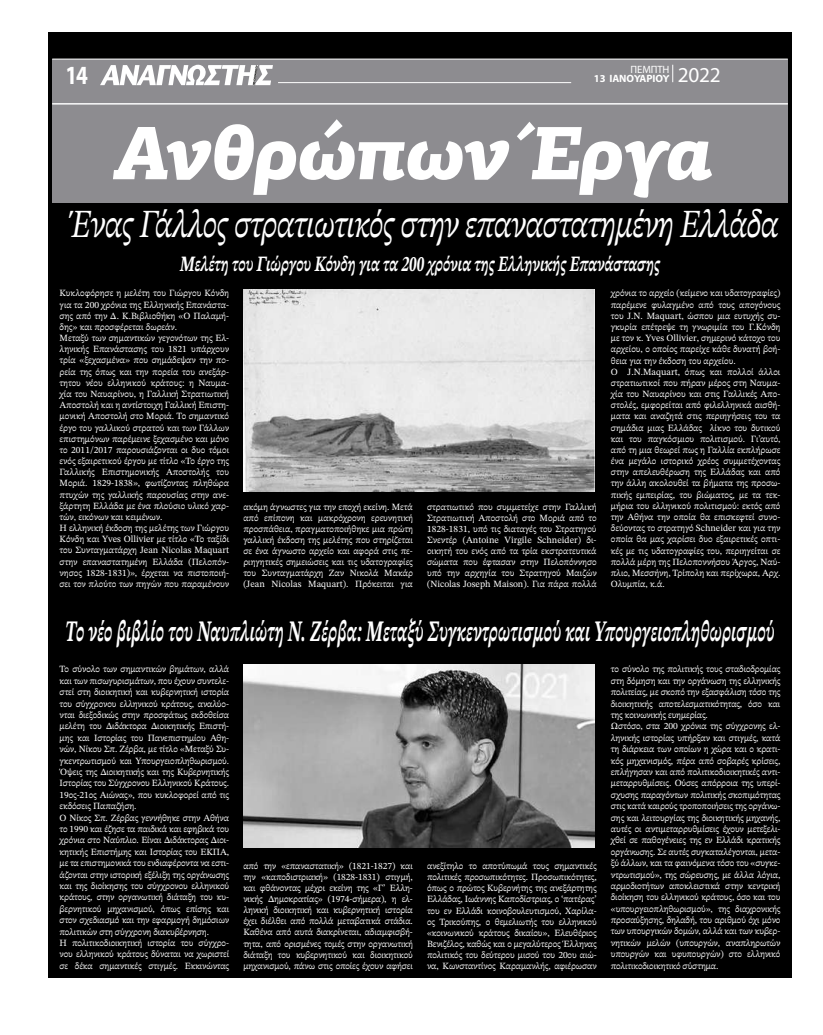
<style>
.page{position:relative;width:823px;height:1035px;background:#fff}
.page>*{position:absolute;margin:0;border:0;box-sizing:border-box;transform-origin:0 0}
.t1{font:italic 900 75.6px "PF Agora Slab Pro";letter-spacing:-.02em;color:#fff}
.t2{font:italic 39.8px "STIX Two Text";letter-spacing:-.01em;color:#fff;scale:.78 1}
.t3{font:italic 700 29.7px "STIX Two Text";letter-spacing:.01em;color:#fff;scale:.59 1}
.t4{font:700 26.3px "Myriad Pro";color:#fff;scale:.81 1}
.t5{font:italic 700 21.9px "STIX Two Text";color:#fff;scale:.69 1}
.t6{font:700 10.6px "Myriad Pro";letter-spacing:-.01em;color:#fff}
.t7{font:10.6px "Myriad Pro";letter-spacing:-.01em;color:#fff}
.t8{font:9.5px/11.4px "STIX Two Text";letter-spacing:-.01em;color:#fff}
.s1{font-weight:400;font-size:21.3px}
</style>
<div class="page">
<div style="left:48px;top:32px;width:743px;height:946px;background:#000"></div>
<div style="left:52px;top:59px;width:735px;height:143px;background:#8d8c90"></div>
<hr style="left:52px;top:59px;width:735px;height:1px;background:#fff">
<svg style="left:100px;top:65px;width:173px;height:20px"></svg>
<svg style="left:672px;top:65px;width:1px;height:17px"></svg>
<hr style="left:278px;top:82px;width:293px;height:1px;background:#fff">
<hr style="left:52px;top:103px;width:735px;height:1px;background:#fff">
<img style="left:244px;top:289px;width:350px;height:202px">
<img style="left:243px;top:664px;width:351px;height:183px">
<p class="t7" style="left:630px;top:63px;width:40px">ΠΕΜΠΤΗ</p>
<h3 class="t4" style="left:65px;top:58px;width:29px">14</h3>
<p class="t6" style="left:593px;top:72px;width:128px">13 ΙΑΝΟΥΑΡΙΟΥ <span class="s1">2022</span></p>
<h1 class="t1" style="left:113px;top:103px;width:600px">Ανθρώπων Έργα</h1>
<h2 class="t2" style="left:68px;top:195px;width:912px">Ένας Γάλλος στρατιωτικός στην επαναστατημένη Ελλάδα</h2>
<h3 class="t5" style="left:180px;top:248px;width:696px">Μελέτη του Γιώργου Κόνδη για τα 200 χρόνια της Ελληνικής Επανάστασης</h3>
<p class="t8" style="left:60px;top:288px;width:171px">Κυκλοφόρησε η μελέτη του Γιώργου Κόνδη για τα 200 χρόνια της Ελληνικής Επανάστα&shy;σης από την Δ. Κ.Βιβλιοθήκη «Ο Παλαμή&shy;δης» και προσφέρεται δωρεάν.<br>Μεταξύ των σημαντικών γεγονότων της Ελ&shy;ληνικής Επανάστασης του 1821 υπάρχουν τρία «ξεχασμένα» που σημάδεψαν την πο&shy;ρεία της όπως και την πορεία του ανεξάρ&shy;τητου νέου ελληνικού κράτους: η Ναυμα&shy;χία του Ναυαρίνου, η Γαλλική Στρατιωτική Αποστολή και η αντίστοιχη Γαλλική Επιστη&shy;μονική Αποστολή στο Μοριά. Το σημαντικό έργο του γαλλικού στρατού και των Γάλλων επιστημόνων παρέμεινε ξεχασμένο και μόνο το 2011/2017 παρουσιάζονται οι δυο τόμοι ενός εξαιρετικού έργου με τίτλο «Το έργο της Γαλλικής Επιστημονικής Αποστολής του Μοριά. 1829-1838», φωτίζοντας πληθώρα πτυχών της γαλλικής παρουσίας στην ανε&shy;ξάρτητη Ελλάδα με ένα πλούσιο υλικό χαρ&shy;τών, εικόνων και κειμένων.<br>Η ελληνική έκδοση της μελέτης των Γιώργου Κόνδη και Yves Ollivier με τίτλο «Το ταξίδι του Συνταγματάρχη Jean Nicolas Maquart στην επαναστατημένη Ελλάδα (Πελοπόν&shy;νησος 1828-1831)», έρχεται να πιστοποιή&shy;σει τον πλούτο των πηγών που παραμένουν</p>
<p class="t8" style="left:243px;top:501px;width:171px;line-height:11px;text-align:justify">ακόμη άγνωστες για την εποχή εκείνη. Μετά από επίπονη και μακρόχρονη ερευνητική προσπάθεια, πραγματοποιήθηκε μια πρώτη γαλλική έκδοση της μελέτης που στηρίζεται σε ένα άγνωστο αρχείο και αφορά στις πε&shy;ριηγητικές σημειώσεις και τις υδατογραφίες του Συνταγματάρχη Ζαν Νικολά Μακάρ (Jean Nicolas Maquart). Πρόκειται για</p>
<p class="t8" style="left:427px;top:501px;width:171px;line-height:11px;text-align:justify">στρατιωτικό που συμμετείχε στην Γαλλική Στρατιωτική Αποστολή στο Μοριά από το 1828-1831, υπό τις διαταγές του Στρατηγού Σνεντέρ (Antoine Virgile Schneider) δι&shy;οικητή του ενός από τα τρία εκστρατευτικά σώματα που έφτασαν στην Πελοπόννησο υπό την αρχηγία του Στρατηγού Μαιζών (Nicolas Joseph Maison). Για πάρα πολλά</p>
<p class="t8" style="left:610px;top:288px;width:171px">χρόνια το αρχείο (κείμενο και υδατογραφίες) παρέμενε φυλαγμένο από τους απογόνους του J.N. Maquart, ώσπου μια ευτυχής συ&shy;γκυρία επέτρεψε τη γνωριμία του Γ.Κόνδη με τον κ. Yves Ollivier, σημερινό κάτοχο του αρχείου, ο οποίος παρείχε κάθε δυνατή βοή&shy;θεια για την έκδοση του αρχείου.<br>Ο J.N.Maquart, όπως και πολλοί άλλοι στρατιωτικοί που πήραν μέρος στη Ναυμα&shy;χία του Ναυαρίνου και στις Γαλλικές Απο&shy;στολές, εμφορείται από φιλελληνικά αισθή&shy;ματα και αναζητά στις περιηγήσεις του τα σημάδια μιας Ελλάδας λίκνο του δυτικού και του παγκόσμιου πολιτισμού. Γι’αυτό, από τη μια θεωρεί πως η Γαλλία εκπλήρωσε ένα μεγάλο ιστορικό χρέος συμμετέχοντας στην απελευθέρωση της Ελλάδας και από την άλλη ακολουθεί τα βήματα της προσω&shy;πικής εμπειρίας, του βιώματος, με τα τεκ&shy;μήρια του ελληνικού πολιτισμού: εκτός από την Αθήνα την οποία θα επισκεφτεί συνο&shy;δεύοντας το στρατηγό Schneider και για την οποία θα μας χαρίσει δυο εξαιρετικές οπτι&shy;κές με τις υδατογραφίες του, περιηγείται σε πολλά μέρη της Πελοποννήσου Άργος, Ναύ&shy;πλιο, Μεσσήνη, Τρίπολη και περίχωρα, Αρχ.<br>Ολυμπία, κ.ά.</p>
<h3 class="t3" style="left:65px;top:610px;width:1202px">Το νέο βιβλίο του Ναυπλιώτη Ν. Ζέρβα: Μεταξύ Συγκεντρωτισμού και Υπουργειοπληθωρισμού</h3>
<p class="t8" style="left:60px;top:663px;width:171px">Το σύνολο των σημαντικών βημάτων, αλλά και των πισωγυρισμάτων, που έχουν συντελε&shy;στεί στη διοικητική και κυβερνητική ιστορία του σύγχρονου ελληνικού κράτους, αναλύο&shy;νται διεξοδικώς στην προσφάτως εκδοθείσα μελέτη του Διδάκτορα Διοικητικής Επιστή&shy;μης και Ιστορίας του Πανεπιστημίου Αθη&shy;νών, Νίκου Σπ. Ζέρβα, με τίτλο «Μεταξύ Συ&shy;γκεντρωτισμού και Υπουργειοπληθωρισμού.<br>Όψεις της Διοικητικής και της Κυβερνητικής Ιστορίας του Σύγχρονου Ελληνικού Κράτους.<br>19ος-21ος Αιώνας», που κυκλοφορεί από τις εκδόσεις Παπαζήση.<br>Ο Νίκος Σπ. Ζέρβας γεννήθηκε στην Αθήνα το 1990 και έζησε τα παιδικά και εφηβικά του χρόνια στο Ναύπλιο. Είναι Διδάκτορας Διοι&shy;κητικής Επιστήμης και Ιστορίας του ΕΚΠΑ, με τα επιστημονικά του ενδιαφέροντα να εστι&shy;άζονται στην ιστορική εξέλιξη της οργάνωσης και της διοίκησης του σύγχρονου ελληνικού κράτους, στην οργανωτική διάταξη του κυ&shy;βερνητικού μηχανισμού, όπως επίσης και στον σχεδιασμό και την εφαρμογή δημόσιων πολιτικών στη σύγχρονη διακυβέρνηση.<br>Η πολιτικοδιοικητική ιστορία του σύγχρο&shy;νου ελληνικού κράτους δύναται να χωριστεί σε δέκα σημαντικές στιγμές. Εκκινώντας</p>
<p class="t8" style="left:243px;top:860px;width:171px;line-height:11.1px;text-align:justify">από την «επαναστατική» (1821-1827) και την «καποδιστριακή» (1828-1831) στιγμή, και φθάνοντας μέχρι εκείνη της «Γ’ Ελλη&shy;νικής Δημοκρατίας» (1974-σήμερα), η ελ&shy;ληνική διοικητική και κυβερνητική ιστορία έχει διέλθει από πολλά μεταβατικά στάδια.<br>Καθένα από αυτά διακρίνεται, αδιαμφισβή&shy;τητα, από ορισμένες τομές στην οργανωτική διάταξη του κυβερνητικού και διοικητικού μηχανισμού, πάνω στις οποίες έχουν αφήσει</p>
<p class="t8" style="left:427px;top:860px;width:171px;line-height:11px;text-align:justify">ανεξίτηλο το αποτύπωμά τους σημαντικές πολιτικές προσωπικότητες. Προσωπικότητες, όπως ο πρώτος Κυβερνήτης της ανεξάρτητης Ελλάδας, Ιωάννης Καποδίστριας, ο ‘πατέρας’ του εν Ελλάδι κοινοβουλευτισμού, Χαρίλα&shy;ος Τρικούπης, ο θεμελιωτής του ελληνικού «κοινωνικού κράτους δικαίου», Ελευθέριος Βενιζέλος, καθώς και ο μεγαλύτερος Έλληνας πολιτικός του δεύτερου μισού του 20ου αιώ&shy;να, Κωνσταντίνος Καραμανλής, αφιέρωσαν</p>
<p class="t8" style="left:610px;top:663px;width:171px">το σύνολο της πολιτικής τους σταδιοδρομίας στη δόμηση και την οργάνωση της ελληνικής πολιτείας, με σκοπό την εξασφάλιση τόσο της διοικητικής αποτελεσματικότητας, όσο και της κοινωνικής ευημερίας.<br>Ωστόσο, στα 200 χρόνια της σύγχρονης ελ&shy;ληνικής ιστορίας υπήρξαν και στιγμές, κατά τη διάρκεια των οποίων η χώρα και ο κρατι&shy;κός μηχανισμός, πέρα από σοβαρές κρίσεις, επλήγησαν και από πολιτικοδιοικητικές αντι&shy;μεταρρυθμίσεις. Ούσες απόρροια της υπερί&shy;σχυσης παραγόντων πολιτικής σκοπιμότητας στις κατά καιρούς τροποποιήσεις της οργάνω&shy;σης και λειτουργίας της διοικητικής μηχανής, αυτές οι αντιμεταρρυθμίσεις έχουν μετεξελι&shy;χθεί σε παθογένειες της εν Ελλάδι κρατικής οργάνωσης. Σε αυτές συγκαταλέγονται, μετα&shy;ξύ άλλων, και τα φαινόμενα τόσο του «συγκε&shy;ντρωτισμού», της σώρευσης, με άλλα λόγια, αρμοδιοτήτων αποκλειστικά στην κεντρική διοίκηση του ελληνικού κράτους, όσο και του «υπουργειοπληθωρισμού», της διαχρονικής προσαύξησης, δηλαδή, του αριθμού όχι μόνο των υπουργικών δομών, αλλά και των κυβερ&shy;νητικών μελών (υπουργών, αναπληρωτών υπουργών και υφυπουργών) στο ελληνικό πολιτικοδιοικητικό σύστημα.</p>
</div>
